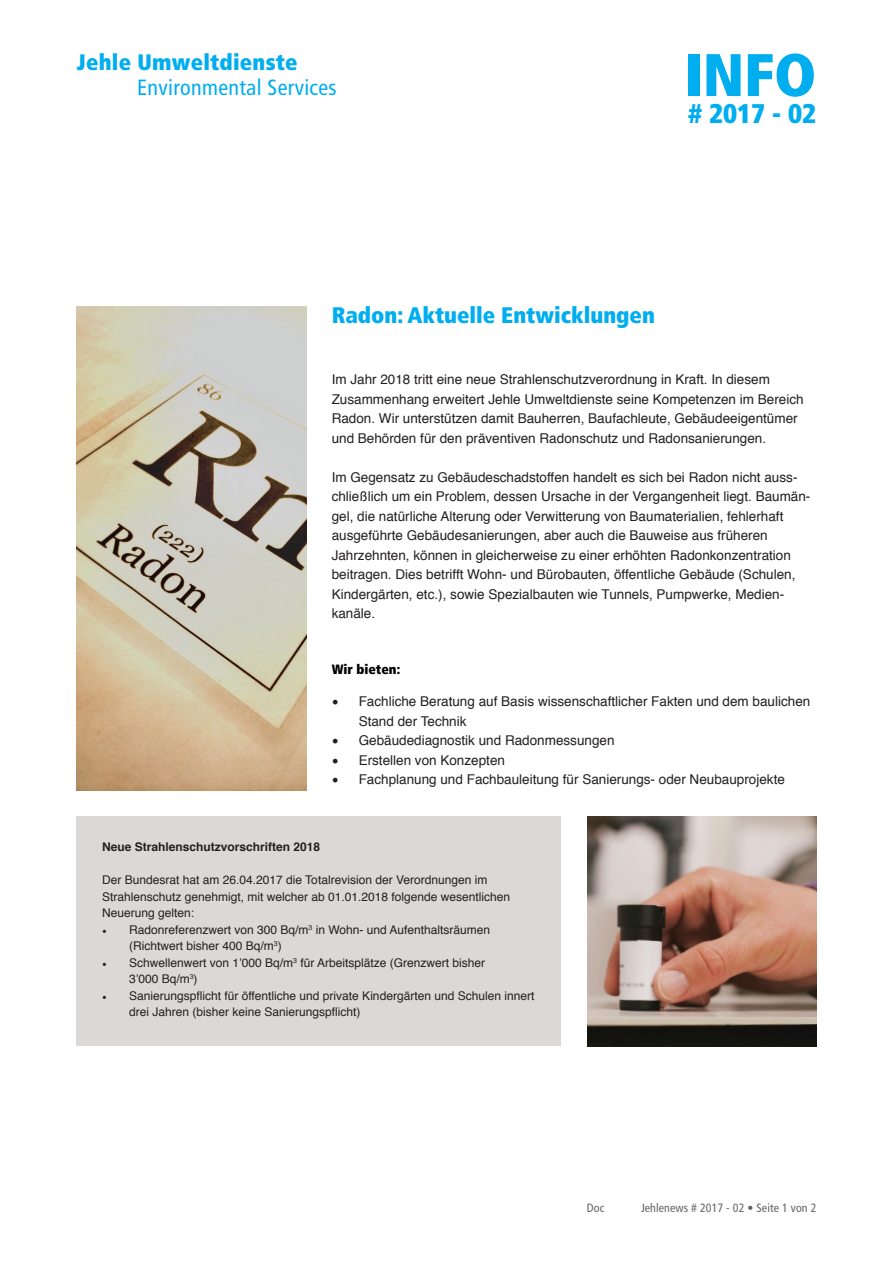
<style>
.page{position:relative;width:893px;height:1263px;background:#fff}
.page>*{position:absolute;margin:0;border:0;box-sizing:border-box;transform-origin:0 0}
.t1{font:900 condensed 60px "Frutiger LT Std";color:#00aeef}
.t2{font:900 condensed 27px "Frutiger LT Std";color:#00aeef}
.t3{font:900 condensed 22.5px "Frutiger LT Std";color:#00aeef}
.t4{font:900 condensed 22.35px "Frutiger LT Std";letter-spacing:.01em;color:#00aeef}
.t5{font:condensed 22.05px "Frutiger LT Std";letter-spacing:.015em;color:#00aeef}
.t6{font:13.5px/19.5px "Helvetica";color:#231f20}
.t7{font:900 condensed 13.5px "Frutiger LT Std";color:#000}
.t8{font:12px/16.5px "Helvetica";color:#231f20}
.t9{font:700 12px "Helvetica";color:#231f20}
.t10{font:condensed 12px "Frutiger LT Std";letter-spacing:.005em;color:#646464}
.s1{font-family:"Minion Pro";font-size:18px}
.s2{font-family:"Minion Pro"}
</style>
<div class="page">
<img style="left:77px;top:306px;width:229px;height:485px">
<img style="left:587px;top:816px;width:229px;height:230px">
<div style="left:77px;top:816px;width:484px;height:230px;background:#dad9d8"></div>
<h3 class="t4" style="left:77px;top:48px;width:222px">Jehle Umweltdienste</h3>
<h3 class="t5" style="left:137px;top:75px;width:201px">Environmental Services</h3>
<h1 class="t1" style="left:684px;top:38px;width:134px">INFO</h1>
<h2 class="t2" style="left:688px;top:97px;width:130px"># 2017 - 02</h2>
<h3 class="t3" style="left:332px;top:301px;width:325px">Radon: Aktuelle Entwicklungen</h3>
<p class="t6" style="left:332px;top:370px;width:473px">Im Jahr 2018 tritt eine neue Strahlenschutzverordnung in Kraft. In diesem Zusammenhang erweitert Jehle Umweltdienste seine Kompetenzen im Bereich Radon. Wir unterstützen damit Bauherren, Baufachleute, Gebäudeeigentümer und Behörden für den präventiven Radonschutz und Radonsanierungen.</p>
<p class="t6" style="left:332px;top:468px;width:480px">Im Gegensatz zu Gebäudeschadstoffen handelt es sich bei Radon nicht auss&shy;chließlich um ein Problem, dessen Ursache in der Vergangenheit liegt. Baumän&shy;gel, die natürliche Alterung oder Verwitterung von Baumaterialien, fehlerhaft ausgeführte Gebäudesanierungen, aber auch die Bauweise aus früheren Jahrzehnten, können in gleicherweise zu einer erhöhten Radonkonzentration beitragen. Dies betrifft Wohn- und Bürobauten, öffentliche Gebäude (Schulen, Kindergärten, etc.), sowie Spezialbauten wie Tunnels, Pumpwerke, Medien&shy;kanäle.</p>
<p class="t7" style="left:332px;top:661px;width:70px">Wir bieten:</p>
<p class="t6" style="left:359px;top:692px;width:453px;text-indent:-27px"><span class="s1">•</span> Fachliche Beratung auf Basis wissenschaftlicher Fakten und dem baulichen<br>Stand der Technik</p>
<p class="t6" style="left:332px;top:731px;width:284px"><span class="s1">•</span> Gebäudediagnostik und Radonmessungen</p>
<p class="t6" style="left:332px;top:751px;width:175px"><span class="s1">•</span> Erstellen von Konzepten</p>
<p class="t6" style="left:332px;top:770px;width:455px"><span class="s1">•</span> Fachplanung und Fachbauleitung für Sanierungs- oder Neubauprojekte</p>
<p class="t9" style="left:102px;top:837px;width:220px">Neue Strahlenschutzvorschriften 2018</p>
<p class="t8" style="left:102px;top:872px;width:410px">Der Bundesrat hat am 26.04.2017 die Totalrevision der Verordnungen im<br>Strahlenschutz genehmigt, mit welcher ab 01.01.2018 folgende wesentlichen<br>Neuerung gelten:</p>
<p class="t8" style="left:129px;top:921px;width:363px;text-indent:-27px"><span class="s2">•</span> Radonreferenzwert von 300 Bq/m<sup>3</sup> in Wohn- und Aufenthaltsräumen (Richtwert bisher 400 Bq/m<sup>3</sup>)</p>
<p class="t8" style="left:129px;top:954px;width:358px;text-indent:-27px"><span class="s2">•</span> Schwellenwert von 1’000 Bq/m<sup>3</sup> für Arbeitsplätze (Grenzwert bisher<br>3’000 Bq/m<sup>3</sup>)</p>
<p class="t8" style="left:129px;top:987px;width:407px;text-indent:-27px"><span class="s2">•</span> Sanierungspflicht für öffentliche und private Kindergärten und Schulen innert drei Jahren (bisher keine Sanierungspflicht)</p>
<p class="t10" style="left:587px;top:1201px;width:19px">Doc</p>
<p class="t10" style="left:641px;top:1201px;width:177px">Jehlenews # 2017 - 02 • Seite 1 von 2</p>
</div>
